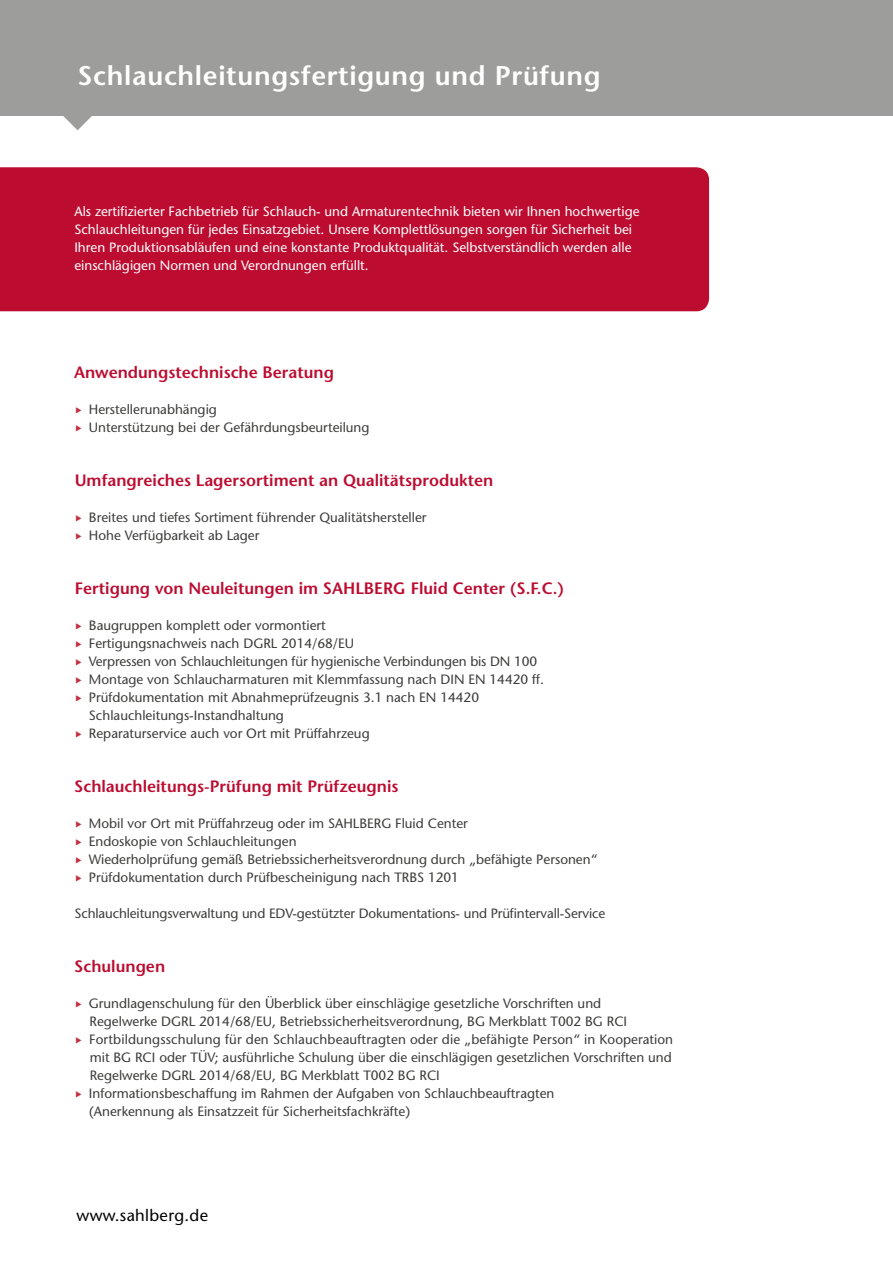
<style>
.page{position:relative;width:893px;height:1263px;background:#fff}
.page>*{position:absolute;margin:0;border:0;box-sizing:border-box;transform-origin:0 0}
.t1{font:600 27px "Stone Sans";letter-spacing:.025em;color:#fff}
.t2{font:600 16.5px "Stone Sans";color:#bc0d31}
.t3{font:16.5px "Stone Sans";letter-spacing:.02em;color:#000}
.t4{font:13.5px/18px "Stone Sans";color:#3c3c3b}
.t5{font:13.5px/18px "Stone Sans";color:#fff}
.s1{color:#c22f3f}
</style>
<div class="page">
<div style="left:0;top:0;width:893px;height:115px;background:#9d9d9c"></div>
<svg style="left:63px;top:115px;width:30px;height:15px"></svg>
<div style="left:0;top:167px;width:709px;height:144px;background:#bc0d31"></div>
<h1 class="t1" style="left:78px;top:60px;width:525px">Schlauchleitungsfertigung und Prüfung</h1>
<p class="t5" style="left:74px;top:202px;width:567px">Als zertifizierter Fachbetrieb für Schlauch- und Armaturentechnik bieten wir Ihnen hochwertige Schlauchleitungen für jedes Einsatzgebiet. Unsere Komplettlösungen sorgen für Sicherheit bei Ihren Produktionsabläufen und eine konstante Produktqualität. Selbstverständlich werden alle einschlägigen Normen und Verordnungen erfüllt.</p>
<p class="t2" style="left:74px;top:362px;width:262px">Anwendungstechnische Beratung</p>
<p class="t4" style="left:76px;top:400px;width:143px"><span class="s1">◆</span> Herstellerunabhängig</p>
<p class="t4" style="left:76px;top:418px;width:295px"><span class="s1">◆</span> Unterstützung bei der Gefährdungsbeurteilung</p>
<p class="t2" style="left:75px;top:470px;width:420px">Umfangreiches Lagersortiment an Qualitätsprodukten</p>
<p class="t4" style="left:76px;top:508px;width:352px"><span class="s1">◆</span> Breites und tiefes Sortiment führender Qualitätshersteller</p>
<p class="t4" style="left:76px;top:526px;width:185px"><span class="s1">◆</span> Hohe Verfügbarkeit ab Lager</p>
<p class="t2" style="left:75px;top:578px;width:491px">Fertigung von Neuleitungen im SAHLBERG Fluid Center (S.F.C.)</p>
<p class="t4" style="left:76px;top:616px;width:252px"><span class="s1">◆</span> Baugruppen komplett oder vormontiert</p>
<p class="t4" style="left:76px;top:634px;width:280px"><span class="s1">◆</span> Fertigungsnachweis nach DGRL 2014/68/EU</p>
<p class="t4" style="left:76px;top:652px;width:463px"><span class="s1">◆</span> Verpressen von Schlauchleitungen für hygienische Verbindungen bis DN 100</p>
<p class="t4" style="left:76px;top:670px;width:470px"><span class="s1">◆</span> Montage von Schlaucharmaturen mit Klemmfassung nach DIN EN 14420 ff.</p>
<p class="t4" style="left:89px;top:688px;width:392px;text-indent:-13px"><span class="s1">◆</span> Prüfdokumentation mit Abnahmeprüfzeugnis 3.1 nach EN 14420<br>Schlauchleitungs-Instandhaltung</p>
<p class="t4" style="left:76px;top:724px;width:296px"><span class="s1">◆</span> Reparaturservice auch vor Ort mit Prüffahrzeug</p>
<p class="t2" style="left:74px;top:776px;width:326px">Schlauchleitungs-Prüfung mit Prüfzeugnis</p>
<p class="t4" style="left:76px;top:814px;width:394px"><span class="s1">◆</span> Mobil vor Ort mit Prüffahrzeug oder im SAHLBERG Fluid Center</p>
<p class="t4" style="left:76px;top:832px;width:223px"><span class="s1">◆</span> Endoskopie von Schlauchleitungen</p>
<p class="t4" style="left:76px;top:850px;width:523px"><span class="s1">◆</span> Wiederholprüfung gemäß Betriebssicherheitsverordnung durch „befähigte Personen“</p>
<p class="t4" style="left:76px;top:868px;width:385px"><span class="s1">◆</span> Prüfdokumentation durch Prüfbescheinigung nach TRBS 1201</p>
<p class="t4" style="left:74px;top:904px;width:532px">Schlauchleitungsverwaltung und EDV-gestützter Dokumentations- und Prüfintervall-Service</p>
<p class="t2" style="left:74px;top:956px;width:92px">Schulungen</p>
<p class="t4" style="left:90px;top:994px;width:539px;text-indent:-14px"><span class="s1">◆</span> Grundlagenschulung für den Überblick über einschlägige gesetzliche Vorschriften und<br>Regelwerke DGRL 2014/68/EU, Betriebssicherheitsverordnung, BG Merkblatt T002 BG RCI</p>
<p class="t4" style="left:90px;top:1030px;width:585px;text-align:justify;text-indent:-14px"><span class="s1">◆</span> Fortbildungsschulung für den Schlauchbeauftragten oder die „befähigte Person“ in Kooperation mit BG RCI oder TÜV; ausführliche Schulung über die einschlägigen gesetzlichen Vorschriften und Regelwerke DGRL 2014/68/EU, BG Merkblatt T002 BG RCI</p>
<p class="t4" style="left:89px;top:1084px;width:467px;text-indent:-14px"><span class="s1">◆</span> Informationsbeschaffung im Rahmen der Aufgaben von Schlauchbeauftragten (Anerkennung als Einsatzzeit für Sicherheitsfachkräfte)</p>
<p class="t3" style="left:77px;top:1205px;width:133px">www.sahlberg.de</p>
</div>
